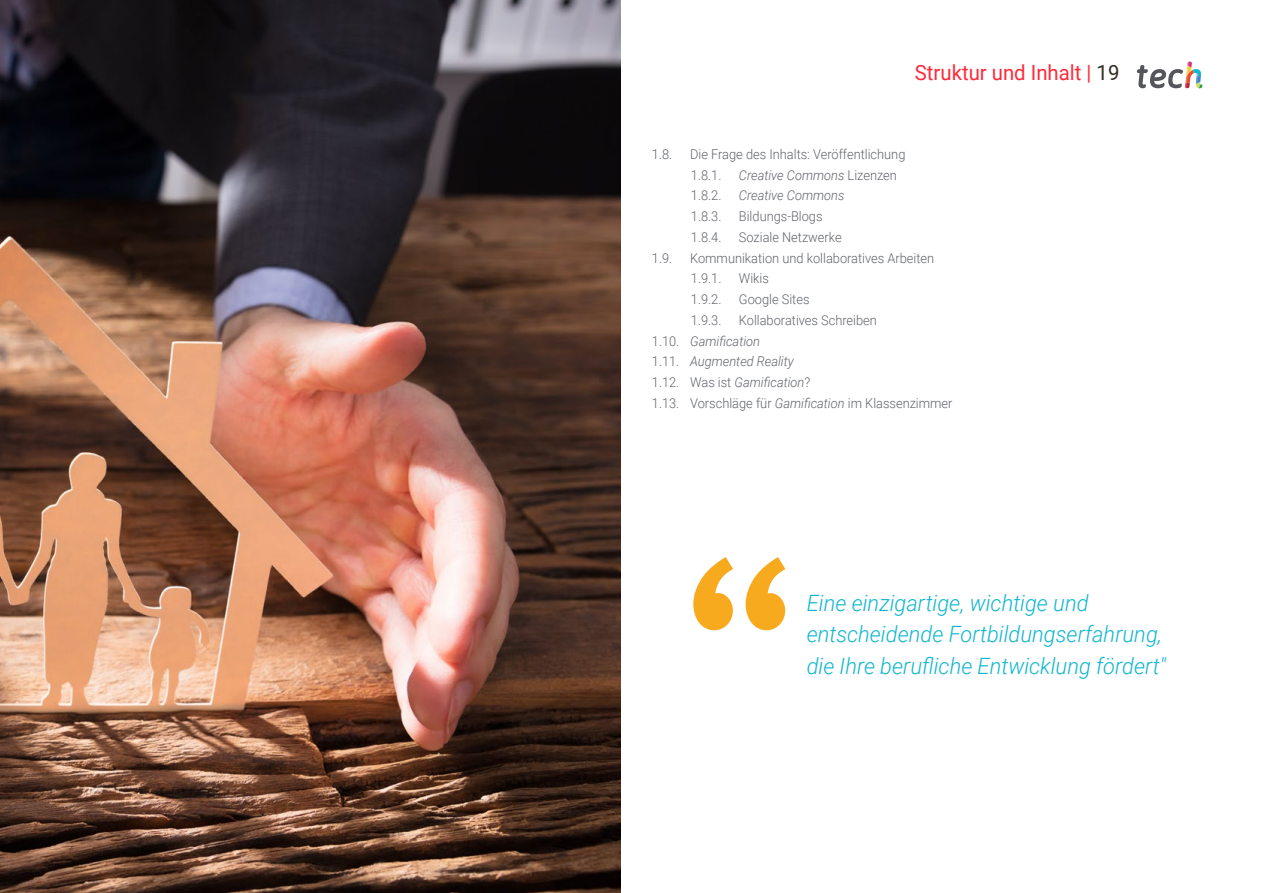
<style>
.page{position:relative;width:1263px;height:893px;background:#fff}
.page>*{position:absolute;margin:0;border:0;box-sizing:border-box;transform-origin:0 0}
.t1{font:italic 300 22.5px/31.5px "Roboto";color:#0fb6cf}
.t2{font:21px "Roboto";color:#ff293a}
.t3{font:300 13.5px/20.7px "Roboto";color:#61646a;scale:.95 1}
.t4{font:italic 300 13.5px "Roboto";color:#61646a;scale:.95 1}
.s1{color:#312e20}
.s2{font-style:normal}
.s3{font-style:italic}
</style>
<div class="page">
<img style="left:0;top:0;width:621px;height:893px">
<svg style="left:693px;top:557px;width:92px;height:73px"></svg>
<svg style="left:1137px;top:62px;width:65px;height:27px"></svg>
<h2 class="t2" style="left:915px;top:57px;width:206px">Struktur und Inhalt | <span class="s1">19</span></h2>
<p class="t3" style="left:652px;top:143px;width:23px">1.8.</p>
<p class="t3" style="left:690px;top:143px;width:228px">Die Frage des Inhalts: Veröffentlichung<br>1.8.1.</p>
<p class="t4" style="left:739px;top:165px;width:168px">Creative Commons <span class="s2">Lizenzen</span></p>
<p class="t3" style="left:691px;top:185px;width:34px">1.8.2.</p>
<p class="t4" style="left:739px;top:186px;width:113px">Creative Commons</p>
<p class="t3" style="left:691px;top:206px;width:34px">1.8.3.</p>
<p class="t3" style="left:739px;top:206px;width:90px">Bildungs-Blogs</p>
<p class="t3" style="left:691px;top:226px;width:34px">1.8.4.</p>
<p class="t3" style="left:739px;top:226px;width:110px">Soziale Netzwerke</p>
<p class="t3" style="left:652px;top:247px;width:23px">1.9.</p>
<p class="t3" style="left:690px;top:247px;width:258px">Kommunikation und kollaboratives Arbeiten<br>1.9.1.</p>
<p class="t3" style="left:739px;top:268px;width:33px">Wikis</p>
<p class="t3" style="left:691px;top:289px;width:34px">1.9.2.</p>
<p class="t3" style="left:739px;top:289px;width:76px">Google Sites</p>
<p class="t3" style="left:691px;top:309px;width:34px">1.9.3.</p>
<p class="t3" style="left:652px;top:309px;width:318px;text-indent:87px">Kollaboratives Schreiben<br>1.10. <span class="s3">Gamification<br></span>1.11. <span class="s3">Augmented Reality<br></span>1.12. Was ist <span class="s3">Gamification</span>?<br>1.13. Vorschläge für <span class="s3">Gamification</span> im Klassenzimmer</p>
<h1 class="t1" style="left:807px;top:586px;width:361px">Eine einzigartige, wichtige und entscheidende Fortbildungserfahrung, die Ihre berufliche Entwicklung fördert"</h1>
</div>
